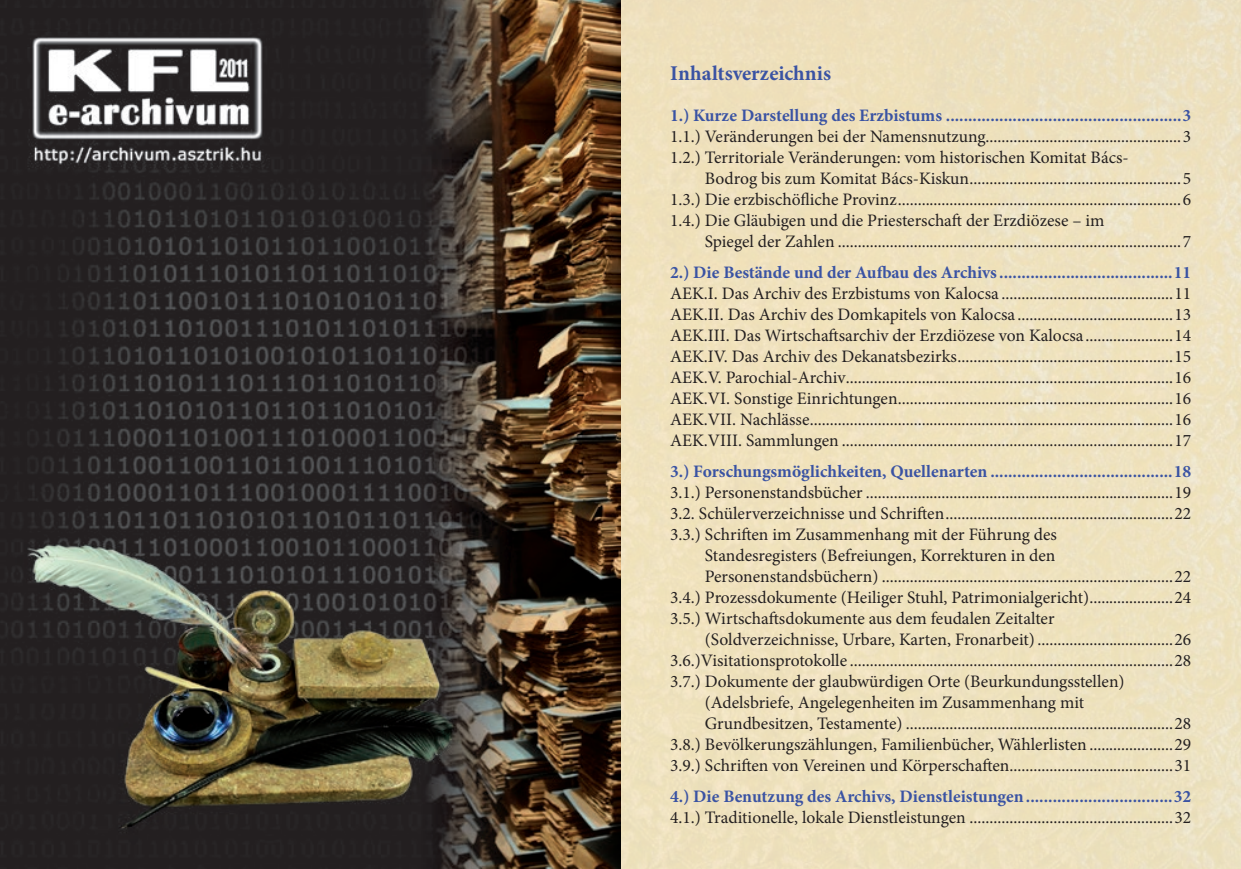
<style>
.page{position:relative;width:1241px;height:869px;background:#fff}
.page>*{position:absolute;margin:0;border:0;box-sizing:border-box;transform-origin:0 0}
.t1{font:700 21px "Minion Pro";color:#3a53a3}
.t2{font:17.5px/21px "Minion Pro";color:#231f20;text-align:justify}
.t3{font:700 17.5px "Minion Pro";color:#3a53a3}
</style>
<div class="page">
<div style="left:620px;top:0;width:620px;height:868px;background:#eee2be"></div>
<img style="left:0;top:0;width:620px;height:868px">
<p class="t1" style="left:670px;top:58px;width:162px">Inhaltsverzeichnis</p>
<p class="t3" style="left:670px;top:103px;width:522px">1.) Kurze Darstellung des Erzbistums .....................................................3</p>
<p class="t2" style="left:670px;top:126px;width:522px">1.1.) Veränderungen bei der Namensnutzung.................................................3<br>1.2.) Territoriale Veränderungen: vom historischen Komitat Bács-</p>
<p class="t2" style="left:670px;top:168px;width:522px;text-indent:35px">Bodrog bis zum Komitat Bács-Kiskun.....................................................5<br>1.3.) Die erzbischöfliche Provinz.......................................................................6<br>1.4.) Die Gläubigen und die Priesterschaft der Erzdiözese – im</p>
<p class="t2" style="left:704px;top:231px;width:488px">Spiegel der Zahlen ......................................................................................7</p>
<p class="t3" style="left:670px;top:260px;width:522px">2.) Die Bestände und der Aufbau des Archivs.......................................11</p>
<p class="t2" style="left:670px;top:283px;width:522px">AEK.I. Das Archiv des Erzbistums von Kalocsa ...........................................11<br>AEK.II. Das Archiv des Domkapitels von Kalocsa .......................................13<br>AEK.III. Das Wirtschaftsarchiv der Erzdiözese von Kalocsa......................14<br>AEK.IV. Das Archiv des Dekanatsbezirks......................................................15<br>AEK.V. Parochial-Archiv..................................................................................16<br>AEK.VI. Sonstige Einrichtungen.....................................................................16<br>AEK.VII. Nachlässe...........................................................................................16<br>AEK.VIII. Sammlungen ...................................................................................17</p>
<p class="t3" style="left:670px;top:459px;width:522px">3.) Forschungsmöglichkeiten, Quellenarten .........................................18</p>
<p class="t2" style="left:670px;top:481px;width:522px">3.1.) Personenstandsbücher .............................................................................19</p>
<p class="t2" style="left:670px;top:502px;width:522px">3.2. Schülerverzeichnisse und Schriften.........................................................22</p>
<p class="t2" style="left:670px;top:523px;width:388px">3.3.) Schriften im Zusammenhang mit der Führung des</p>
<p class="t2" style="left:704px;top:544px;width:352px">Standesregisters (Befreiungen, Korrekturen in den</p>
<p class="t2" style="left:704px;top:565px;width:488px">Personenstandsbüchern) .........................................................................22</p>
<p class="t2" style="left:670px;top:586px;width:522px">3.4.) Prozessdokumente (Heiliger Stuhl, Patrimonialgericht).....................24</p>
<p class="t2" style="left:670px;top:607px;width:386px">3.5.) Wirtschaftsdokumente aus dem feudalen Zeitalter</p>
<p class="t2" style="left:704px;top:628px;width:488px">(Soldverzeichnisse, Urbare, Karten, Fronarbeit)..................................26</p>
<p class="t2" style="left:670px;top:649px;width:522px">3.6.)Visitationsprotokolle .................................................................................28</p>
<p class="t2" style="left:670px;top:670px;width:456px">3.7.) Dokumente der glaubwürdigen Orte (Beurkundungsstellen)</p>
<p class="t2" style="left:704px;top:691px;width:381px">(Adelsbriefe, Angelegenheiten im Zusammenhang mit</p>
<p class="t2" style="left:704px;top:712px;width:488px">Grundbesitzen, Testamente) ...................................................................28</p>
<p class="t2" style="left:670px;top:733px;width:522px">3.8.) Bevölkerungszählungen, Familienbücher, Wählerlisten .....................29</p>
<p class="t2" style="left:670px;top:754px;width:522px">3.9.) Schriften von Vereinen und Körperschaften.........................................31</p>
<p class="t3" style="left:670px;top:783px;width:522px">4.) Die Benutzung des Archivs, Dienstleistungen.................................32</p>
<p class="t2" style="left:670px;top:806px;width:522px">4.1.) Traditionelle, lokale Dienstleistungen ...................................................32</p>
</div>
